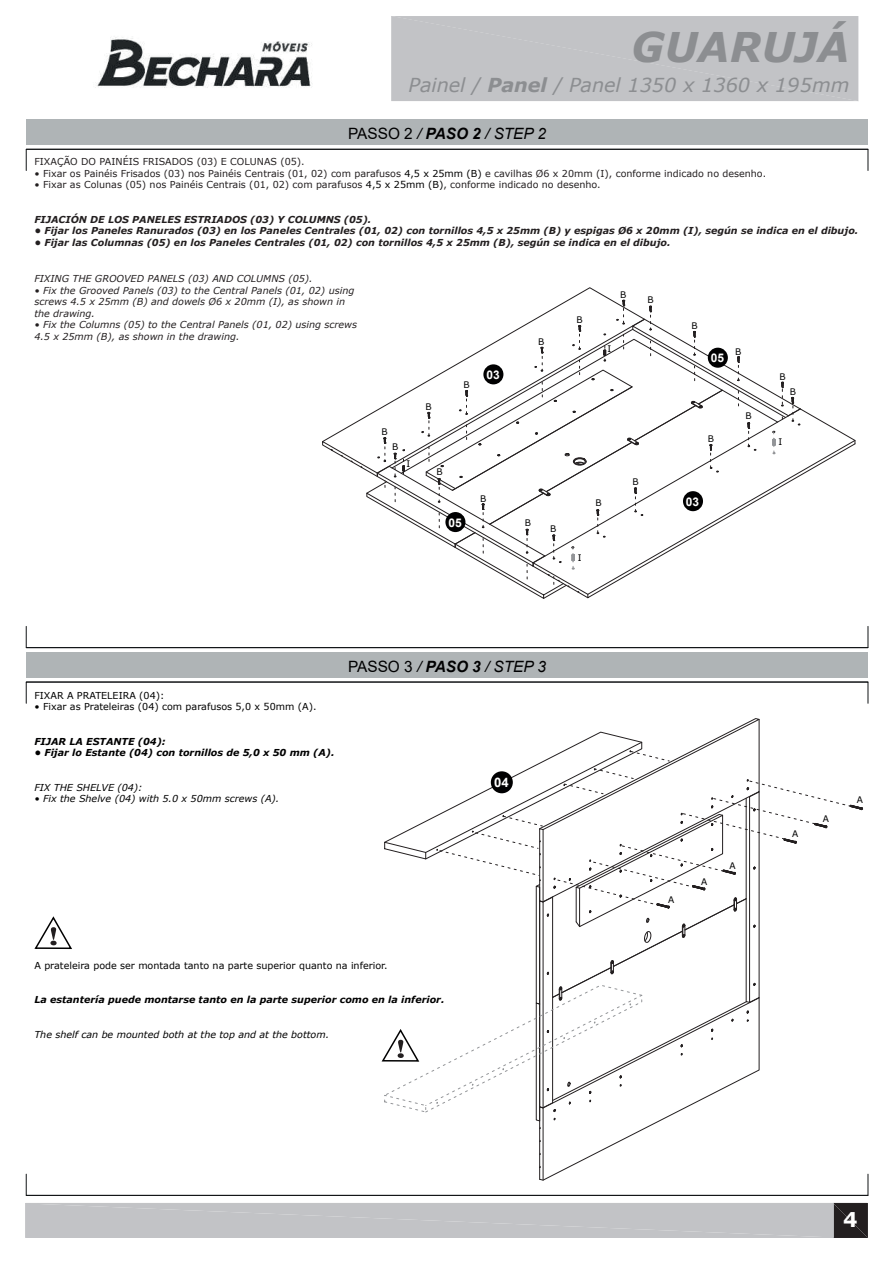
<style>
.page{position:relative;width:893px;height:1263px;background:#fff}
.page>*{position:absolute;margin:0;border:0;box-sizing:border-box;transform-origin:0 0}
.t1{font:italic 700 40.8px "Verdana";color:#8c8e91}
.t2{font:700 20.4px "Verdana";color:#fff}
.t3{font:italic 19.2px "Verdana";color:#8c8e91}
.t4{font:italic 15.6px "Arial";color:#000001}
.t5{font:700 13.05px "Arial";color:#fff}
.t6{font:700 12px "Arial";color:#fff}
.t7{font:italic 700 9.6px "Verdana";color:#231f20}
.t8{font:9.6px "Verdana";color:#231f20}
.t9{font:italic 9.6px/11.6px "Verdana";color:#231f20}
.t10{font:9.6px "Verdana";color:#000001}
.t11{font:italic 700 9.6px "Verdana";color:#000001}
.t12{font:italic 9.6px "Verdana";color:#000001}
.t13{font:9px "Verdana";color:#000001}
.s1{font-weight:700}
.s2{font-style:normal}
.s3{color:#000001}
</style>
<div class="page">
<div style="left:391px;top:16px;width:468px;height:85px;background:#c2c3c6"></div>
<div style="left:26px;top:652px;width:842px;height:26px;background:#afb4b6"></div>
<hr style="left:26px;top:647px;width:842px;height:1px;background:#111416">
<hr style="left:26px;top:1195px;width:842px;height:1px;background:#111416">
<hr style="left:26px;top:682px;width:842px;height:1px;background:#111416">
<div style="left:26px;top:119px;width:842px;height:26px;background:#afb4b6"></div>
<img style="left:95px;top:37px;width:217px;height:51px">
<div style="left:26px;top:149px;width:842px;height:22px;border:1px solid #111416"></div>
<div style="left:26px;top:1203px;width:841px;height:34px;background:#c2c3c6"></div>
<svg style="left:34px;top:916px;width:38px;height:33px"></svg>
<svg style="left:322px;top:300px;width:534px;height:299px"></svg>
<div style="left:483px;top:364px;width:20px;height:20px;background:#000001;border-radius:50%"></div>
<div style="left:683px;top:491px;width:20px;height:20px;background:#000001;border-radius:50%"></div>
<div style="left:445px;top:512px;width:20px;height:20px;background:#000001;border-radius:50%"></div>
<div style="left:708px;top:348px;width:20px;height:20px;background:#000001;border-radius:50%"></div>
<svg style="left:381px;top:718px;width:482px;height:463px"></svg>
<div style="left:491px;top:771px;width:22px;height:22px;background:#000001;border-radius:50%"></div>
<h1 class="t1" style="left:631px;top:18px;width:220px">GUARUJÁ</h1>
<h3 class="t3" style="left:408px;top:71px;width:443px">Painel / <span class="s1">Panel</span> / Panel 1350 x 1360 x 195mm</h3>
<h3 class="t4" style="left:348px;top:123px;width:199px"><span class="s2">PASSO 2</span> / <span class="s1">PASO 2</span> / STEP 2</h3>
<p class="t8" style="left:34px;top:155px;width:272px">FIXAÇÃO DO PAINÉIS FRISADOS (03) E COLUNAS (05).</p>
<p class="t8" style="left:34px;top:166px;width:733px">• Fixar os Painéis Frisados (03) nos Painéis Centrais (01, 02) com parafusos <span class="s3">4,5 x 25mm (B)</span> e cavilhas Ø6 x 20mm (I), conforme indicado no desenho.</p>
<p class="t8" style="left:34px;top:178px;width:568px">• Fixar as Colunas (05) nos Painéis Centrais (01, 02) com parafusos <span class="s3">4,5 x 25mm (B)</span>, conforme indicado no desenho.</p>
<p class="t7" style="left:34px;top:212px;width:338px">FIJACIÓN DE LOS PANELES ESTRIADOS (03) Y COLUMNS (05).</p>
<p class="t7" style="left:34px;top:224px;width:825px">• Fijar los Paneles Ranurados (03) en los Paneles Centrales (01, 02) con tornillos 4,5 x 25mm (B) y espigas Ø6 x 20mm (I), según se indica en el dibujo.</p>
<p class="t7" style="left:34px;top:235px;width:638px">• Fijar las Columnas (05) en los Paneles Centrales (01, 02) con tornillos 4,5 x 25mm (B), según se indica en el dibujo.</p>
<p class="t9" style="left:34px;top:273px;width:280px">FIXING THE GROOVED PANELS (03) AND COLUMNS (05).</p>
<p class="t9" style="left:34px;top:285px;width:321px">• Fix the Grooved Panels (03) to the Central Panels (01, 02) using screws 4.5 x 25mm (B) and dowels Ø6 x 20mm (I), as shown in the drawing.</p>
<p class="t9" style="left:34px;top:319px;width:324px">• Fix the Columns (05) to the Central Panels (01, 02) using screws<br>4.5 x 25mm (B), as shown in the drawing.</p>
<p class="t13" style="left:382px;top:425px;width:8px">B</p>
<p class="t13" style="left:392px;top:441px;width:8px">B</p>
<p class="t13" style="left:406px;top:458px;width:5px">I</p>
<p class="t13" style="left:426px;top:401px;width:8px">B</p>
<p class="t13" style="left:463px;top:379px;width:8px">B</p>
<p class="t6" style="left:486px;top:366px;width:15px">03</p>
<p class="t13" style="left:436px;top:466px;width:8px">B</p>
<p class="t6" style="left:448px;top:514px;width:15px">05</p>
<p class="t13" style="left:480px;top:492px;width:8px">B</p>
<p class="t13" style="left:538px;top:335px;width:8px">B</p>
<p class="t13" style="left:576px;top:313px;width:8px">B</p>
<p class="t13" style="left:620px;top:288px;width:8px">B</p>
<p class="t13" style="left:607px;top:342px;width:5px">I</p>
<p class="t13" style="left:647px;top:294px;width:8px">B</p>
<p class="t13" style="left:525px;top:516px;width:8px">B</p>
<p class="t13" style="left:550px;top:522px;width:8px">B</p>
<p class="t13" style="left:595px;top:496px;width:8px">B</p>
<p class="t13" style="left:578px;top:551px;width:5px">I</p>
<p class="t13" style="left:632px;top:475px;width:8px">B</p>
<p class="t13" style="left:691px;top:319px;width:8px">B</p>
<p class="t6" style="left:711px;top:350px;width:15px">05</p>
<p class="t13" style="left:735px;top:345px;width:8px">B</p>
<p class="t13" style="left:708px;top:432px;width:8px">B</p>
<p class="t13" style="left:745px;top:410px;width:8px">B</p>
<p class="t6" style="left:686px;top:493px;width:15px">03</p>
<p class="t13" style="left:779px;top:370px;width:8px">B</p>
<p class="t13" style="left:790px;top:385px;width:8px">B</p>
<p class="t13" style="left:779px;top:436px;width:5px">I</p>
<p class="t10" style="left:34px;top:688px;width:132px">FIXAR A PRATELEIRA (04):</p>
<p class="t10" style="left:34px;top:700px;width:284px">• Fixar as Prateleiras (04) com parafusos 5,0 x 50mm (A).</p>
<p class="t11" style="left:34px;top:734px;width:133px">FIJAR LA ESTANTE (04):</p>
<p class="t11" style="left:34px;top:746px;width:302px">• Fijar lo Estante (04) con tornillos de 5,0 x 50 mm (A).</p>
<p class="t12" style="left:34px;top:781px;width:110px">FIX THE SHELVE (04):</p>
<p class="t12" style="left:34px;top:792px;width:246px">• Fix the Shelve (04) with 5.0 x 50mm screws (A).</p>
<h3 class="t4" style="left:348px;top:656px;width:199px"><span class="s2">PASSO 3</span> / <span class="s1">PASO 3</span> / STEP 3</h3>
<h3 class="t5" style="left:494px;top:774px;width:16px">04</h3>
<p class="t10" style="left:34px;top:958px;width:355px">A prateleira pode ser montada tanto na parte superior quanto na inferior.</p>
<p class="t11" style="left:34px;top:993px;width:412px">La estantería puede montarse tanto en la parte superior como en la inferior.</p>
<p class="t12" style="left:34px;top:1028px;width:296px">The shelf can be mounted both at the top and at the bottom.</p>
<p class="t13" style="left:668px;top:893px;width:8px">A</p>
<p class="t13" style="left:701px;top:875px;width:8px">A</p>
<p class="t13" style="left:729px;top:859px;width:8px">A</p>
<p class="t13" style="left:792px;top:828px;width:8px">A</p>
<p class="t13" style="left:823px;top:813px;width:8px">A</p>
<p class="t13" style="left:857px;top:794px;width:8px">A</p>
<h2 class="t2" style="left:843px;top:1205px;width:16px">4</h2>
</div>
